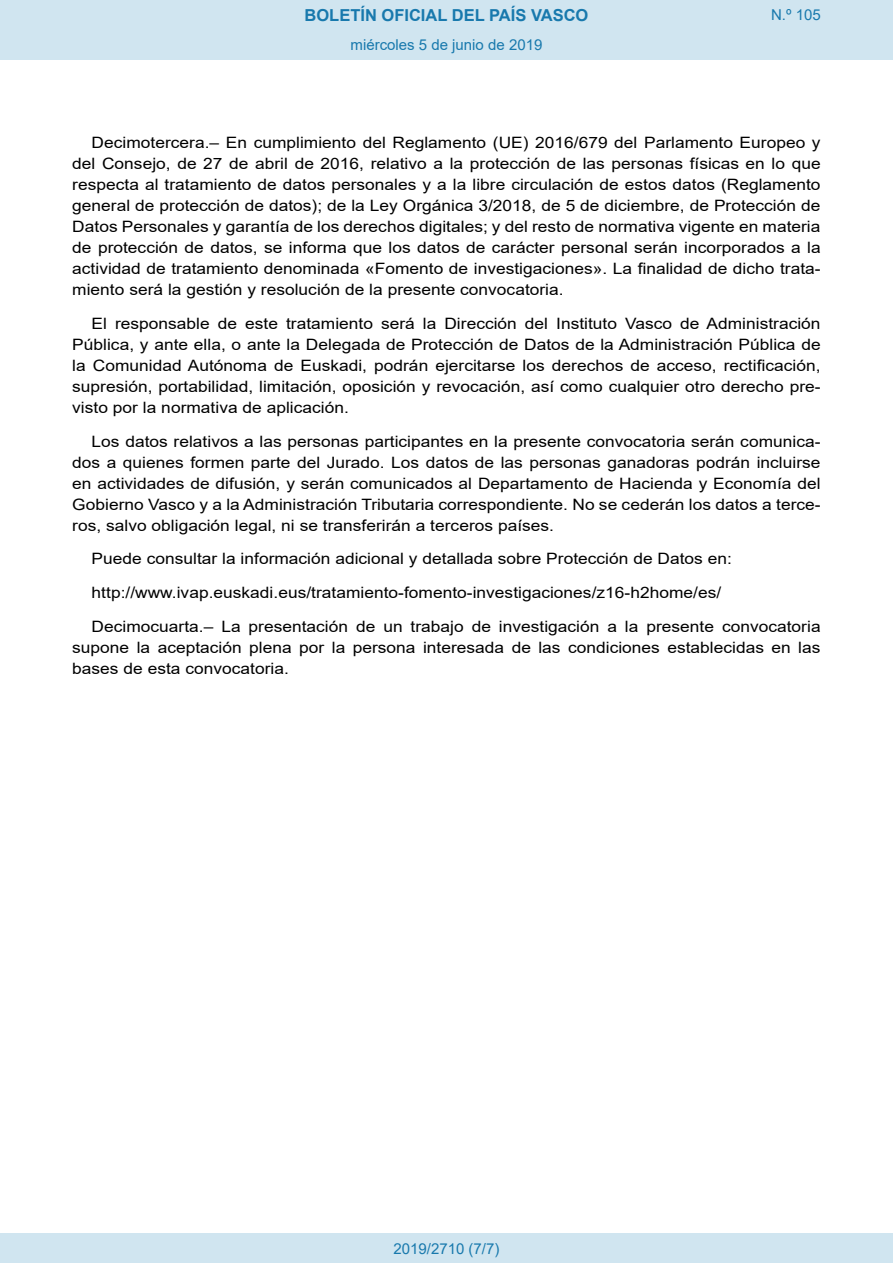
<style>
.page{position:relative;width:893px;height:1263px;background:#fff}
.page>*{position:absolute;margin:0;border:0;box-sizing:border-box;transform-origin:0 0}
.t1{font:700 16.5px "Arial";color:#1879ad}
.BOPVDetalle{font:15.6px/21px "Arial";color:#000;text-align:justify;scale:1.11 1}
.Paginacion_Centro{font:15px "Arial";color:#1879ad}
</style>
<div class="page">
<div style="left:0;top:0;width:893px;height:60px;background:#d0e5f0"></div>
<div style="left:0;top:1233px;width:893px;height:30px;background:#d0e5f0"></div>
<p class="t1" style="left:305px;top:3px;width:285px">BOLETÍN OFICIAL DEL PAÍS VASCO</p>
<p class="Paginacion_Centro" style="left:351px;top:35px;width:193px">miércoles 5 de junio de 2019</p>
<p class="Paginacion_Centro" style="left:771px;top:5px;width:51px">N.º 105</p>
<p class="BOPVDetalle" style="left:72px;top:132px;width:676px;text-indent:19px">Decimotercera.– En cumplimiento del Reglamento (UE) 2016/679 del Parlamento Europeo y del Consejo, de 27 de abril de 2016, relativo a la protección de las personas físicas en lo que respecta al tratamiento de datos personales y a la libre circulación de estos datos (Reglamento general de protección de datos); de la Ley Orgánica 3/2018, de 5 de diciembre, de Protección de Datos Personales y garantía de los derechos digitales; y del resto de normativa vigente en materia de protección de datos, se informa que los datos de carácter personal serán incorporados a la actividad de tratamiento denominada «Fomento de investigaciones». La finalidad de dicho trata&shy;miento será la gestión y resolución de la presente convocatoria.</p>
<p class="BOPVDetalle" style="left:72px;top:313px;width:676px;text-indent:19px">El responsable de este tratamiento será la Dirección del Instituto Vasco de Administración Pública, y ante ella, o ante la Delegada de Protección de Datos de la Administración Pública de la Comunidad Autónoma de Euskadi, podrán ejercitarse los derechos de acceso, rectificación, supresión, portabilidad, limitación, oposición y revocación, así como cualquier otro derecho pre&shy;visto por la normativa de aplicación.</p>
<p class="BOPVDetalle" style="left:72px;top:431px;width:676px;text-indent:19px">Los datos relativos a las personas participantes en la presente convocatoria serán comunica&shy;dos a quienes formen parte del Jurado. Los datos de las personas ganadoras podrán incluirse en actividades de difusión, y serán comunicados al Departamento de Hacienda y Economía del Gobierno Vasco y a la Administración Tributaria correspondiente. No se cederán los datos a terce&shy;ros, salvo obligación legal, ni se transferirán a terceros países.</p>
<p class="BOPVDetalle" style="left:92px;top:548px;width:578px">Puede consultar la información adicional y detallada sobre Protección de Datos en:</p>
<p class="BOPVDetalle" style="left:92px;top:582px;width:569px">http://www.ivap.euskadi.eus/tratamiento-fomento-investigaciones/z16-h2home/es/</p>
<p class="BOPVDetalle" style="left:72px;top:616px;width:676px;text-indent:19px">Decimocuarta.– La presentación de un trabajo de investigación a la presente convocatoria supone la aceptación plena por la persona interesada de las condiciones establecidas en las bases de esta convocatoria.</p>
<p class="Paginacion_Centro" style="left:393px;top:1238px;width:107px">2019/2710 (7/7)</p>
</div>
